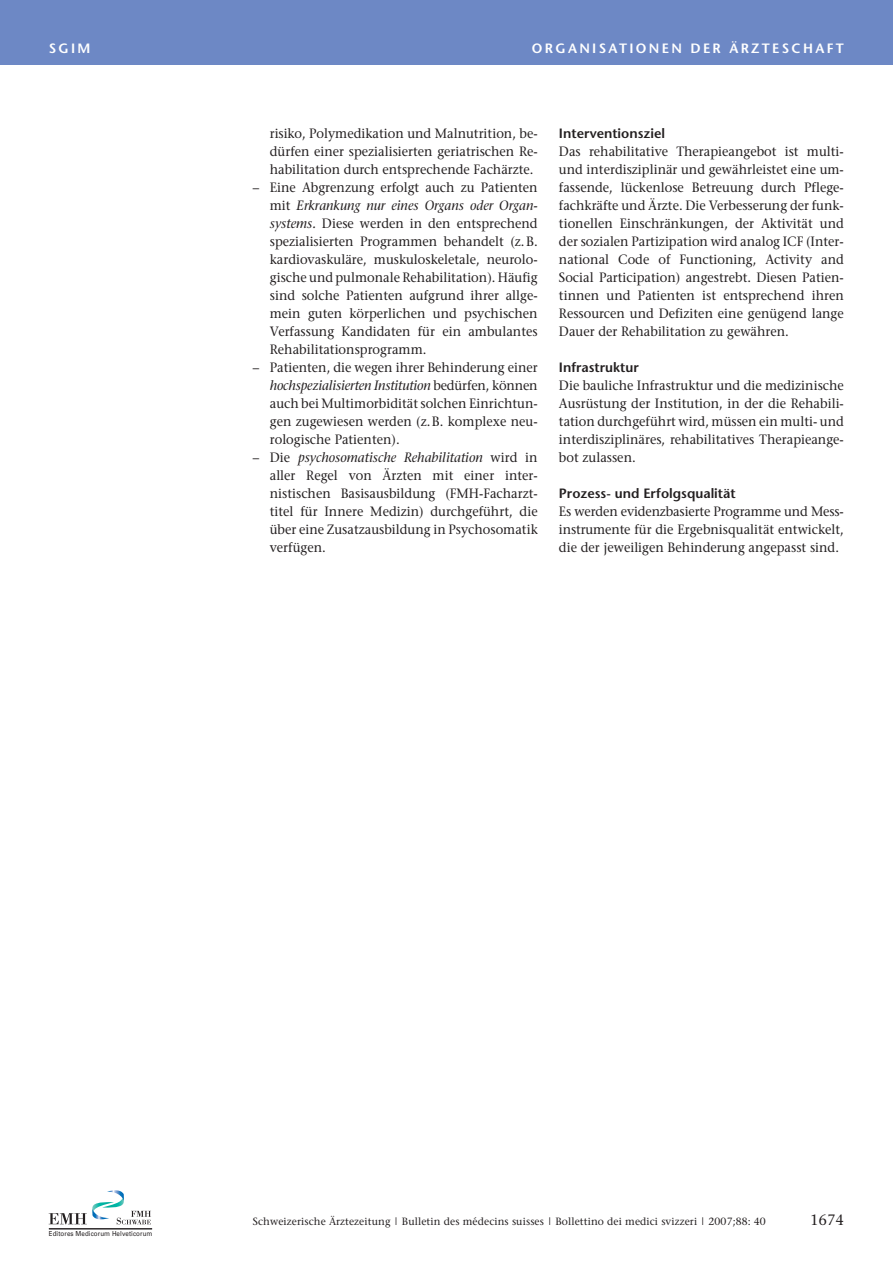
<style>
.page{position:relative;width:893px;height:1263px;background:#fff}
.page>*{position:absolute;margin:0;border:0;box-sizing:border-box;transform-origin:0 0}
.t1{font:15px "Stone Serif";color:#231f20}
.t2{font:13.5px/18px "Stone Serif";color:#231f20;text-align:justify;scale:.95 1}
.t3{font:600 13.5px "Stone Sans";color:#231f20}
.t4{font:600 13.5px "Stone Sans";letter-spacing:.17em;color:#fff}
.t5{font:10.5px "Stone Serif";letter-spacing:.01em;color:#231f20}
.t6{font:6.9px "Univers";letter-spacing:.015em;color:#231f20;scale:.9 1}
.s1{font-style:italic}
</style>
<div class="page">
<svg style="left:49px;top:1190px;width:102px;height:34px"></svg>
<hr style="left:49px;top:1228px;width:103px;height:1px;background:#231f20">
<div style="left:0;top:0;width:893px;height:64px;background:#6d88c5"></div>
<p class="t4" style="left:49px;top:42px;width:43px">SGIM</p>
<p class="t4" style="left:532px;top:42px;width:314px">ORGANISATIONEN DER ÄRZTESCHAFT</p>
<p class="t2" style="left:270px;top:126px;width:283px">risiko, Polymedikation und Malnutrition, be&shy;dürfen einer spezialisierten geriatrischen Re&shy;habilitation durch entsprechende Fachärzte.</p>
<p class="t2" style="left:270px;top:180px;width:284px;text-indent:-17px">– Eine Abgrenzung erfolgt auch zu Patienten mit <span class="s1">Erkrankung nur eines Organs oder Organ&shy;systems.</span> Diese werden in den entsprechend spezialisierten Programmen behandelt (z.B. kardiovaskuläre, muskuloskeletale, neurolo&shy;gische und pulmonale Rehabilitation). Häufig sind solche Patienten aufgrund ihrer allge&shy;mein guten körperlichen und psychischen Verfassung Kandidaten für ein ambulantes Rehabilitationsprogramm.</p>
<p class="t2" style="left:270px;top:360px;width:283px;text-indent:-17px">– Patienten, die wegen ihrer Behinderung einer <span class="s1">hochspezialisierten Institution</span> bedürfen, können auch bei Multimorbidität solchen Einrichtun&shy;gen zugewiesen werden (z.B. komplexe neu&shy;rologische Patienten).</p>
<p class="t2" style="left:270px;top:450px;width:283px;text-indent:-17px">– Die <span class="s1">psychosomatische Rehabilitation</span> wird in aller Regel von Ärzten mit einer inter&shy;nistischen Basisausbildung (FMH-Facharzt&shy;titel für Innere Medizin) durchgeführt, die über eine Zusatzausbildung in Psychosomatik verfügen.</p>
<p class="t3" style="left:559px;top:128px;width:108px">Interventionsziel</p>
<p class="t2" style="left:559px;top:144px;width:301px">Das rehabilitative Therapieangebot ist multi&shy;und interdisziplinär und gewährleistet eine um&shy;fassende, lückenlose Betreuung durch Pflege&shy;fachkräfte und Ärzte. Die Verbesserung der funk&shy;tionellen Einschränkungen, der Aktivität und der sozialen Partizipation wird analog ICF (Inter&shy;national Code of Functioning, Activity and Social Participation) angestrebt. Diesen Patien&shy;tinnen und Patienten ist entsprechend ihren Ressourcen und Defiziten eine genügend lange Dauer der Rehabilitation zu gewähren.</p>
<p class="t3" style="left:559px;top:362px;width:81px">Infrastruktur</p>
<p class="t2" style="left:559px;top:378px;width:301px">Die bauliche Infrastruktur und die medizinische Ausrüstung der Institution, in der die Rehabili&shy;tation durchgeführt wird, müssen ein multi- und interdisziplinäres, rehabilitatives Therapieange&shy;bot zulassen.</p>
<p class="t3" style="left:559px;top:488px;width:178px">Prozess- und Erfolgsqualität</p>
<p class="t2" style="left:559px;top:504px;width:301px">Es werden evidenzbasierte Programme und Mess&shy;instrumente für die Ergebnisqualität entwickelt, die der jeweiligen Behinderung angepasst sind.</p>
<p class="t6" style="left:49px;top:1229px;width:117px">Editores Medicorum Helveticorum</p>
<p class="t5" style="left:253px;top:1217px;width:515px">Schweizerische Ärztezeitung | Bulletin des médecins suisses | Bollettino dei medici svizzeri | 2007;88: 40</p>
<p class="t1" style="left:810px;top:1213px;width:35px">1674</p>
</div>
